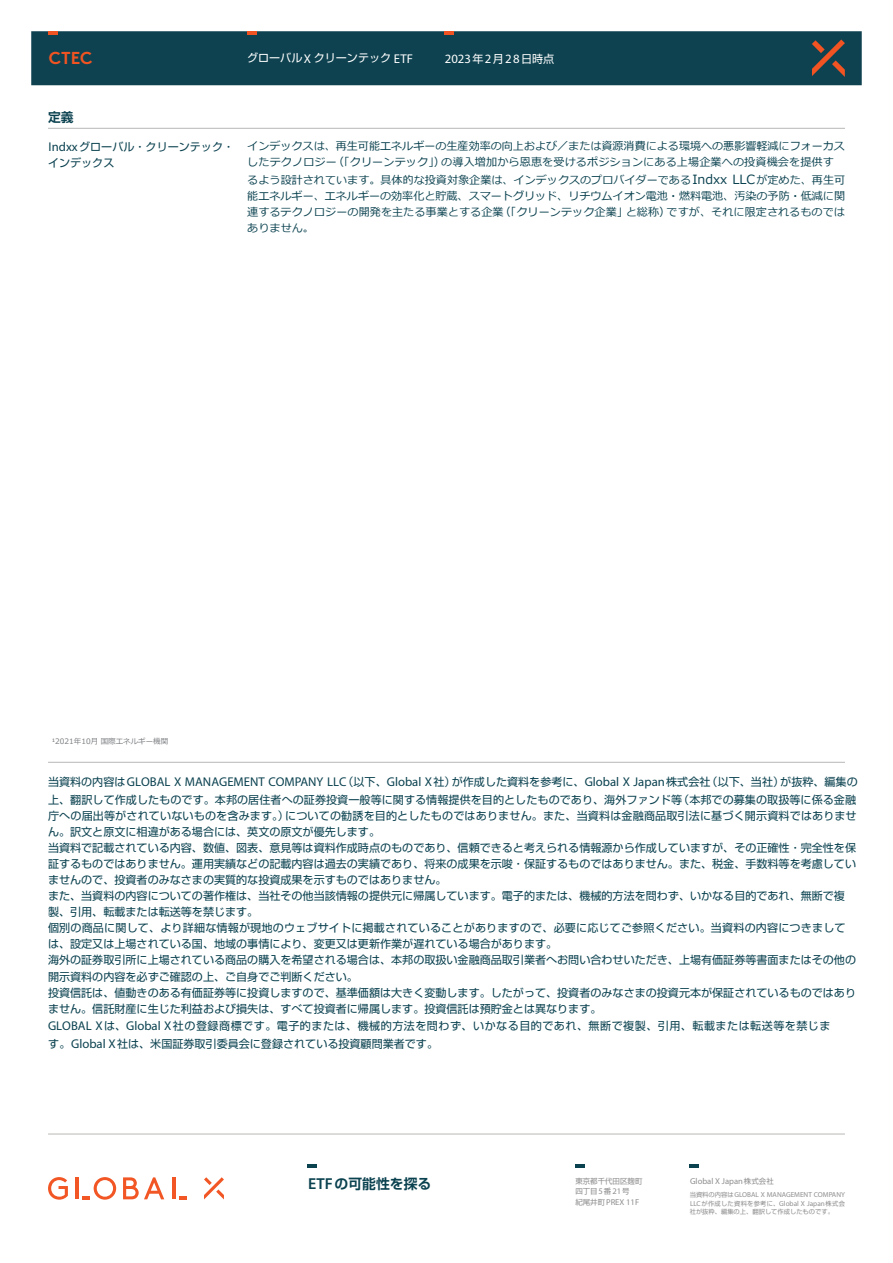
<style>
.page{position:relative;width:893px;height:1263px;background:#fff}
.page>*{position:absolute;margin:0;border:0;box-sizing:border-box;transform-origin:0 0}
.t1{font:700 17.25px "Brown Std";color:#f15422}
.t2{font:700 13.8px "Shin Go Pr 6 N De";color:#0b4250}
.t3{font:12.75px "Myriad Pro";color:#0b4250}
.t4{font:12.75px "Myriad Pro";color:#fff}
.t5{font:700 12.75px "Shin Go Pr 6 N De";color:#0b4250}
.t6{font:11.1px/16px "Shin Go Pr 6 N";color:#0b4250}
.t7{font:11.1px/16.2px "Meiryo";letter-spacing:.01em;color:#0b4250}
.t8{font:11.1px/18.5px "Shin Go Pr 6 N";letter-spacing:.045em;color:#0b4250}
.t9{font:11.1px "Shin Go Pr 6 N";color:#fff}
.t10{font:8.55px "Myriad Pro";color:#8e8e8f}
.t11{font:7.5px "Meiryo";color:#7b7d80}
.t12{font:7.5px/10.6px "Shin Go Pr 6 N";color:#8e8e8f}
.t13{font:7.2px/8.6px "Myriad Pro";color:#8e8e8f}
.t14{font:6.3px "Shin Go Pr 6 N";color:#8e8e8f}
.s1{font-family:"Myriad Pro";font-size:12.75px}
.s2{font-family:"Shin Go Pr 6 N";font-size:11.1px}
.s3{font-size:12.75px}
.s4{font-family:"Myriad Pro";font-weight:600;font-size:15.9px}
.s5{font-family:"Myriad Pro";font-size:8.55px}
.s6{font-family:"Shin Go Pr 6 N";font-size:7.5px}
.s7{font-family:"Shin Go Pr 6 N";font-size:6.3px}
</style>
<div class="page">
<hr style="left:48px;top:762px;width:797px;height:1px;background:#bdbdbb">
<hr style="left:48px;top:1133px;width:797px;height:1px;background:#bdbdbb">
<svg style="left:123px;top:1177px;width:41px;height:22px"></svg>
<svg style="left:204px;top:1177px;width:20px;height:22px"></svg>
<hr style="left:173px;top:1177px;width:3px;height:22px;background:#f15624">
<svg style="left:179px;top:1196px;width:8px;height:3px"></svg>
<svg style="left:48px;top:1177px;width:20px;height:23px"></svg>
<hr style="left:76px;top:1177px;width:3px;height:22px;background:#f15624">
<svg style="left:82px;top:1177px;width:34px;height:23px"></svg>
<hr style="left:307px;top:1164px;width:10px;height:4px;background:#0b4250">
<hr style="left:575px;top:1164px;width:10px;height:4px;background:#0b4250">
<svg style="left:690px;top:1164px;width:9px;height:4px"></svg>
<hr style="left:48px;top:128px;width:797px;height:1px;background:#bdbdbb">
<div style="left:31px;top:31px;width:831px;height:54px;background:#0e4250"></div>
<hr style="left:444px;top:31px;width:10px;height:4px;background:#f15422">
<h1 class="t1" style="left:49px;top:48px;width:45px">CTEC</h1>
<p class="t9" style="left:247px;top:49px;width:167px">グローバル<span class="s1">X</span> クリーンテック <span class="s1">ETF</span></p>
<p class="t4" style="left:445px;top:50px;width:111px">2023<span class="s2">年</span>2<span class="s2">月</span>28<span class="s2">日時点</span></p>
<p class="t5" style="left:48px;top:107px;width:27px">定義</p>
<p class="t6" style="left:48px;top:138px;width:188px"><span class="s1">Indxx</span>グローバル・クリーンテック・インデックス</p>
<p class="t7" style="left:247px;top:139px;width:599px">インデックスは、再生可能エネルギーの生産効率の向上および／または資源消費による環境への悪影響軽減にフォーカスしたテクノロジー（「クリーンテック」）の導入増加から恩恵を受けるポジションにある上場企業への投資機会を提供す</p>
<p class="t7" style="left:247px;top:172px;width:599px;text-align:justify">るよう設計されています。具体的な投資対象企業は、インデックスのプロバイダーである<span class="s3">Indxx LLC</span>が定めた、再生可能エネルギー、エネルギーの効率化と貯蔵、スマートグリッド、リチウムイオン電池・燃料電池、汚染の予防・低減に関連するテクノロジーの開発を主たる事業とする企業（「クリーンテック企業」と総称）ですが、それに限定されるものではありません。</p>
<p class="t11" style="left:52px;top:736px;width:118px">¹2021年10月 国際エネルギー機関</p>
<p class="t3" style="left:48px;top:773px;width:811px"><span class="s2">当資料の内容は</span>GLOBAL X MANAGEMENT COMPANY LLC<span class="s2">（以下、</span>Global X<span class="s2">社）が作成した資料を参考に、</span>Global X Japan<span class="s2">株式会社（以下、当社）が抜粋、編集の</span></p>
<p class="t6" style="left:48px;top:790px;width:810px">上、翻訳して作成したものです。本邦の居住者への証券投資一般等に関する情報提供を目的としたものであり、海外ファンド等（本邦での募集の取扱等に係る金融庁への届出等がされていないものを含みます。）についての勧誘を目的としたものではありません。また、当資料は金融商品取引法に基づく開示資料ではありません。訳文と原文に相違がある場合には、英文の原文が優先します。<br>当資料で記載されている内容、数値、図表、意見等は資料作成時点のものであり、信頼できると考えられる情報源から作成していますが、その正確性・完全性を保証するものではありません。運用実績などの記載内容は過去の実績であり、将来の成果を示唆・保証するものではありません。また、税金、手数料等を考慮していませんので、投資者のみなさまの実質的な投資成果を示すものではありません。<br>また、当資料の内容についての著作権は、当社その他当該情報の提供元に帰属しています。電子的または、機械的方法を問わず、いかなる目的であれ、無断で複製、引用、転載または転送等を禁じます。<br>個別の商品に関して、より詳細な情報が現地のウェブサイトに掲載されていることがありますので、必要に応じてご参照ください。当資料の内容につきましては、設定又は上場されている国、地域の事情により、変更又は更新作業が遅れている場合があります。<br>海外の証券取引所に上場されている商品の購入を希望される場合は、本邦の取扱い金融商品取引業者へお問い合わせいただき、上場有価証券等書面またはその他の開示資料の内容を必ずご確認の上、ご自身でご判断ください。<br>投資信託は、値動きのある有価証券等に投資しますので、基準価額は大きく変動します。したがって、投資者のみなさまの投資元本が保証されているものではありません。信託財産に生じた利益および損失は、すべて投資者に帰属します。投資信託は預貯金とは異なります。</p>
<p class="t8" style="left:48px;top:1015px;width:784px"><span class="s1">GLOBAL X</span>は、<span class="s1">Global X</span>社の登録商標です。電子的または、機械的方法を問わず、いかなる目的であれ、無断で複製、引用、転載または転送等を禁じます。<span class="s1">Global X</span>社は、米国証券取引委員会に登録されている投資顧問業者です。</p>
<p class="t2" style="left:308px;top:1173px;width:125px"><span class="s4">ETF</span>の可能性を探る</p>
<p class="t12" style="left:575px;top:1175px;width:69px">東京都千代田区麹町四丁目<span class="s5">5</span>番<span class="s5">21</span>号</p>
<p class="t10" style="left:575px;top:1197px;width:65px"><span class="s6">紀尾井町</span>PREX 11F</p>
<p class="t10" style="left:690px;top:1175px;width:85px">Global X Japan<span class="s6">株式会社</span></p>
<p class="t13" style="left:690px;top:1190px;width:157px"><span class="s7">当資料の内容は</span>GLOBAL X MANAGEMENT COMPANY<br>LLC<span class="s7">が作成した資料を参考に、</span>Global X Japan<span class="s7">株式会</span></p>
<p class="t14" style="left:690px;top:1206px;width:146px">社が抜粋、編集の上、翻訳して作成したものです。</p>
</div>
